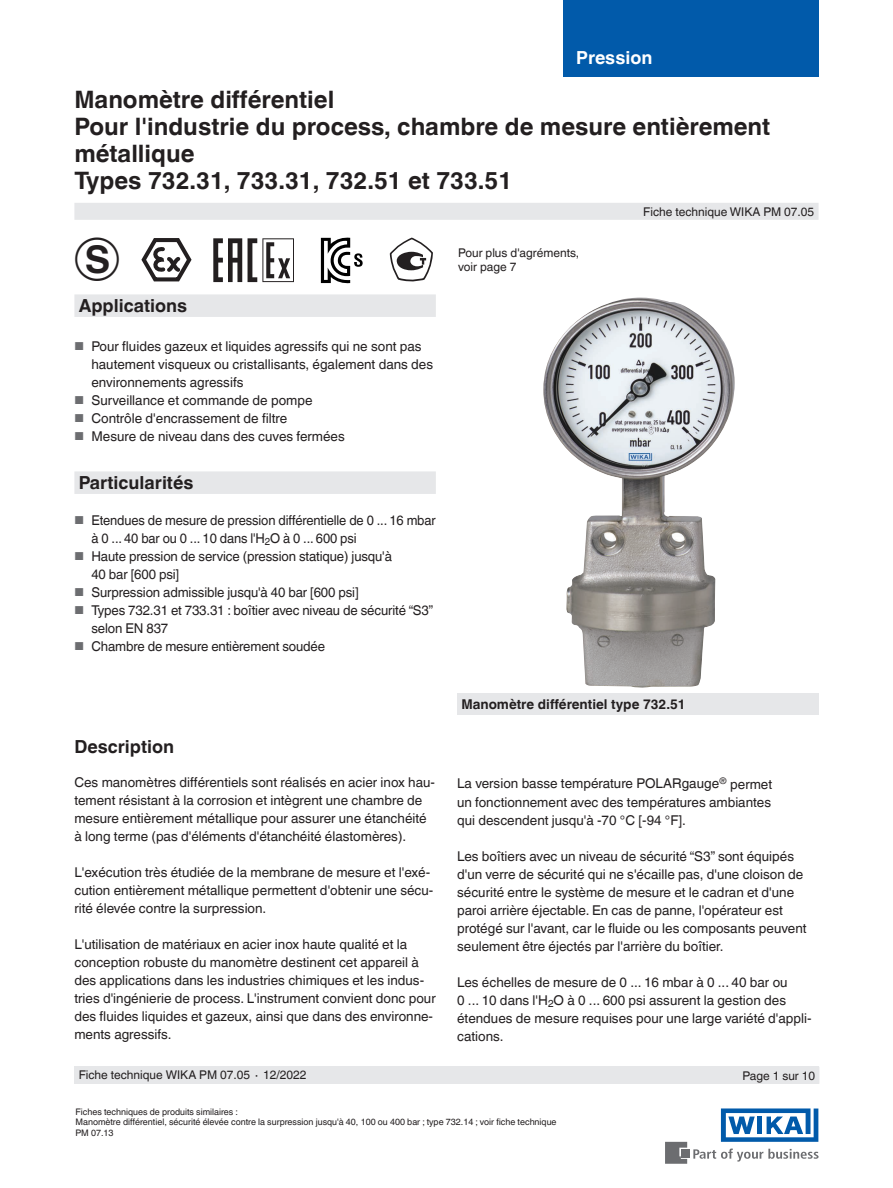
<style>
.page{position:relative;width:893px;height:1188px;background:#fff}
.page>*{position:absolute;margin:0;border:0;box-sizing:border-box;transform-origin:0 0}
.t1{font:48px "Wika";color:#231f20}
.t2{font:700 24px/27px "Helvetica World";color:#231f20}
.t3{font:700 18px "Helvetica World";color:#231f20}
.t4{font:700 18px "Helvetica World";color:#fff}
.t5{font:13.5px/18px "Helvetica World";color:#231f20}
.t6{font:13.5px/18px "Helvetica World";color:#231f20;scale:.96 1}
.t7{font:700 13.5px "Helvetica World";color:#231f20}
.t8{font:12px "Helvetica World";color:#231f20}
.t9{font:9px/10.5px "Helvetica World";color:#231f20}
.s1{font-size:11.55px;color:#6c6d70}
</style>
<div class="page">
<svg style="left:693px;top:1149px;width:126px;height:13px"></svg>
<div style="left:682px;top:1150px;width:8px;height:8px;background:#6c6d70"></div>
<svg style="left:665px;top:1142px;width:22px;height:22px"></svg>
<svg style="left:721px;top:1108px;width:97px;height:34px"></svg>
<div style="left:563px;top:0;width:256px;height:76px;background:#015aaa"></div>
<div style="left:74px;top:203px;width:745px;height:17px;background:#e6e7e9"></div>
<div style="left:74px;top:1066px;width:745px;height:18px;background:#e6e7e9"></div>
<img style="left:543px;top:298px;width:192px;height:390px">
<svg style="left:141px;top:238px;width:51px;height:44px"></svg>
<svg style="left:213px;top:238px;width:29px;height:44px"></svg>
<svg style="left:248px;top:238px;width:46px;height:44px"></svg>
<svg style="left:321px;top:238px;width:42px;height:45px"></svg>
<svg style="left:390px;top:238px;width:43px;height:44px"></svg>
<div style="left:457px;top:693px;width:362px;height:21px;background:#e6e7e9"></div>
<div style="left:74px;top:294px;width:362px;height:23px;background:#e6e7e9"></div>
<div style="left:74px;top:471px;width:362px;height:23px;background:#e6e7e9"></div>
<h3 class="t4" style="left:576px;top:47px;width:78px">Pression</h3>
<h2 class="t2" style="left:74px;top:87px;width:697px">Manomètre différentiel<br>Pour l'industrie du process, chambre de mesure entièrement métallique<br>Types 732.31, 733.31, 732.51 et 733.51</h2>
<h1 class="t1" style="left:74px;top:235px;width:47px">k</h1>
<h3 class="t3" style="left:79px;top:295px;width:110px">Applications</h3>
<p class="t5" style="left:91px;top:337px;width:343px;text-indent:-17px"><span class="s1">■</span> Pour fluides gazeux et liquides agressifs qui ne sont pas hautement visqueux ou cristallisants, également dans des environnements agressifs</p>
<p class="t5" style="left:74px;top:391px;width:240px"><span class="s1">■</span> Surveillance et commande de pompe</p>
<p class="t5" style="left:74px;top:409px;width:214px"><span class="s1">■</span> Contrôle d'encrassement de filtre</p>
<p class="t5" style="left:74px;top:427px;width:272px"><span class="s1">■</span> Mesure de niveau dans des cuves fermées</p>
<h3 class="t3" style="left:79px;top:472px;width:116px">Particularités</h3>
<p class="t6" style="left:91px;top:511px;width:360px;text-indent:-17px"><span class="s1">■</span> Etendues de mesure de pression différentielle de 0 ... 16 mbar à 0 ... 40 bar ou 0 ... 10 dans l'H<sub>2</sub>O à 0 ... 600 psi</p>
<p class="t5" style="left:91px;top:547px;width:302px;text-indent:-17px"><span class="s1">■</span> Haute pression de service (pression statique) jusqu'à<br>40 bar [600 psi]</p>
<p class="t5" style="left:74px;top:583px;width:286px"><span class="s1">■</span> Surpression admissible jusqu'à 40 bar [600 psi]</p>
<p class="t5" style="left:91px;top:601px;width:343px;text-indent:-17px"><span class="s1">■</span> Types 732.31 et 733.31 : boîtier avec niveau de sécurité “S3” selon EN 837</p>
<p class="t5" style="left:74px;top:637px;width:252px"><span class="s1">■</span> Chambre de mesure entièrement soudée</p>
<h3 class="t3" style="left:74px;top:736px;width:101px">Description</h3>
<p class="t5" style="left:74px;top:774px;width:362px">Ces manomètres différentiels sont réalisés en acier inox hau&shy;tement résistant à la corrosion et intègrent une chambre de mesure entièrement métallique pour assurer une étanchéité à long terme (pas d'éléments d'étanchéité élastomères).</p>
<p class="t5" style="left:74px;top:864px;width:360px">L'exécution très étudiée de la membrane de mesure et l'exé&shy;cution entièrement métallique permettent d'obtenir une sécu&shy;rité élevée contre la surpression.</p>
<p class="t5" style="left:74px;top:936px;width:363px">L'utilisation de matériaux en acier inox haute qualité et la conception robuste du manomètre destinent cet appareil à des applications dans les industries chimiques et les indus&shy;tries d'ingénierie de process. L'instrument convient donc pour des fluides liquides et gazeux, ainsi que dans des environne&shy;ments agressifs.</p>
<p class="t8" style="left:79px;top:1068px;width:229px">Fiche technique WIKA PM 07.05 ∙ 12/2022</p>
<p class="t8" style="left:458px;top:246px;width:123px">Pour plus d'agréments,</p>
<p class="t8" style="left:458px;top:259px;width:60px">voir page 7</p>
<p class="t8" style="left:643px;top:204px;width:173px">Fiche technique WIKA PM 07.05</p>
<p class="t7" style="left:461px;top:696px;width:226px">Manomètre différentiel type 732.51</p>
<p class="t5" style="left:457px;top:775px;width:317px;text-align:justify">La version basse température POLARgauge<sup>®</sup> permet un fonctionnement avec des températures ambiantes qui descendent jusqu'à -70 °C [-94 °F].</p>
<p class="t5" style="left:457px;top:847px;width:351px">Les boîtiers avec un niveau de sécurité “S3” sont équipés d'un verre de sécurité qui ne s'écaille pas, d'une cloison de sécurité entre le système de mesure et le cadran et d'une paroi arrière éjectable. En cas de panne, l'opérateur est protégé sur l'avant, car le fluide ou les composants peuvent seulement être éjectés par l'arrière du boîtier.</p>
<p class="t5" style="left:457px;top:973px;width:356px">Les échelles de mesure de 0 ... 16 mbar à 0 ... 40 bar ou<br>0 ... 10 dans l'H<sub>2</sub>O à 0 ... 600 psi assurent la gestion des étendues de mesure requises pour une large variété d'appli&shy;cations.</p>
<p class="t8" style="left:743px;top:1068px;width:74px">Page 1 sur 10</p>
<p class="t9" style="left:75px;top:1107px;width:483px">Fiches techniques de produits similaires :<br>Manomètre différentiel, sécurité élevée contre la surpression jusqu'à 40, 100 ou 400 bar ; type 732.14 ; voir fiche technique<br>PM 07.13</p>
</div>
